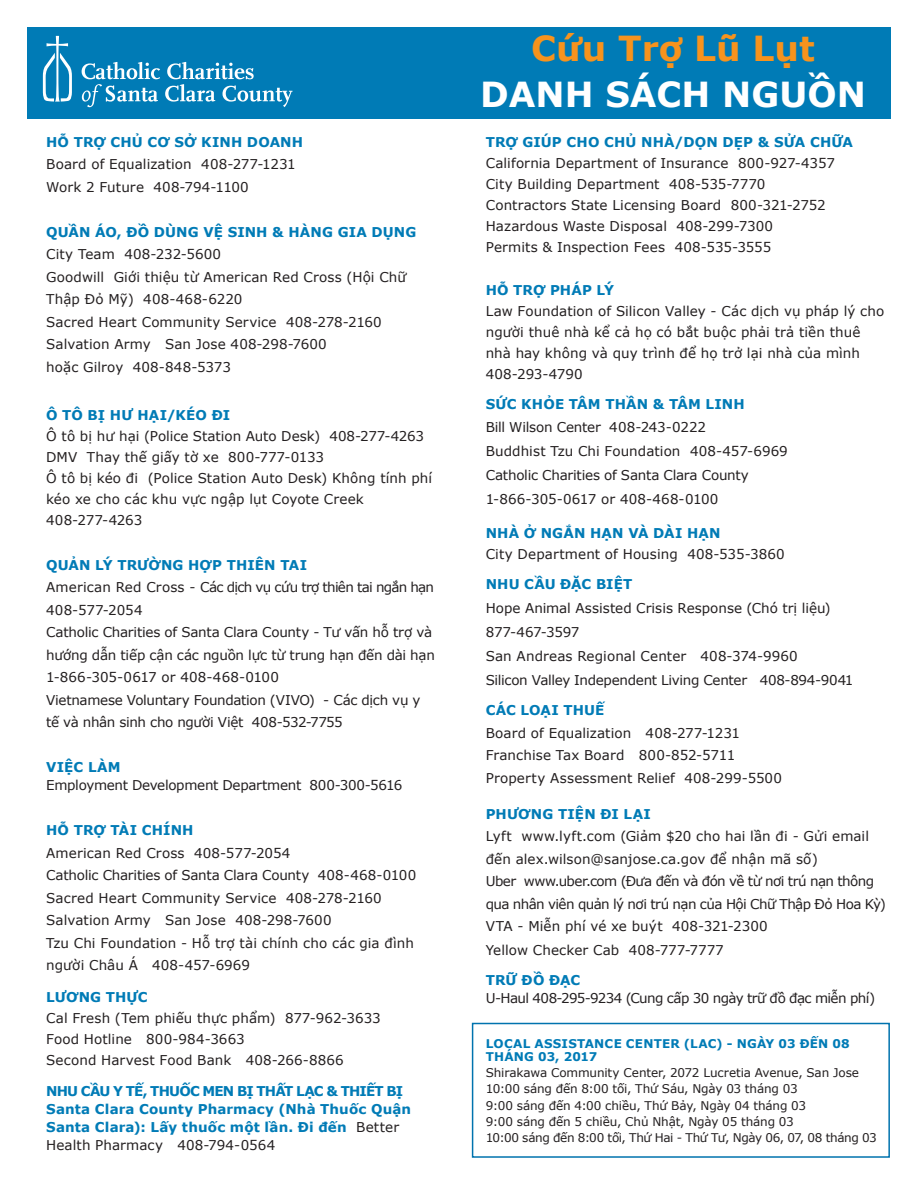
<style>
.page{position:relative;width:918px;height:1188px;background:#fff}
.page>*{position:absolute;margin:0;border:0;box-sizing:border-box;transform-origin:0 0}
.t1{font:700 34.5px "Verdana";color:#fff}
.t2{font:700 34.5px "Verdana";color:#f7931d}
.t3{font:13.5px/22.5px "Verdana";color:#231f20}
.t4{font:13.5px/22.5px "Verdana";letter-spacing:-.02em;color:#231f20}
.t5{font:700 13.5px/18px "Verdana";letter-spacing:.005em;color:#007bb6}
.t6{font:13.5px/18px "Verdana";letter-spacing:-.045em;color:#231f20}
.t7{font:13.5px/18px "Verdana";letter-spacing:-.025em;color:#231f20}
.t8{font:12px/16.4px "Verdana";letter-spacing:-.015em;color:#231f20}
.t9{font:700 12px/12.9px "Verdana";letter-spacing:.015em;color:#007bb6}
.s1{font-weight:700;color:#007bb6}
.s2{font-weight:400;color:#231f20}
</style>
<div class="page">
<div style="left:27px;top:27px;width:864px;height:92px;background:#007bb6"></div>
<svg style="left:43px;top:36px;width:29px;height:66px"></svg>
<svg style="left:82px;top:62px;width:210px;height:45px"></svg>
<div style="left:472px;top:1023px;width:418px;height:135px;border:2px solid #0073ae"></div>
<p class="t5" style="left:46px;top:133px;width:258px">HỖ TRỢ CHỦ CƠ SỞ KINH DOANH</p>
<p class="t3" style="left:46px;top:153px;width:251px">Board of Equalization 408-277-1231</p>
<p class="t3" style="left:46px;top:176px;width:204px">Work 2 Future 408-794-1100</p>
<p class="t3" style="left:46px;top:221px;width:372px"><span class="s1">QUẦN ÁO, ĐỒ DÙNG VỆ SINH &amp; HÀNG GIA DỤNG </span>City Team 408-232-5600<br>Goodwill Giới thiệu từ American Red Cross (Hội Chữ Thập Đỏ Mỹ) 408-468-6220<br>Sacred Heart Community Service 408-278-2160<br>Salvation Army San Jose 408-298-7600<br>hoặc Gilroy 408-848-5373</p>
<p class="t3" style="left:46px;top:404px;width:387px;line-height:21px"><span class="s1">Ô TÔ BỊ HƯ HẠI/KÉO ĐI<br></span>Ô tô bị hư hại (Police Station Auto Desk) 408-277-4263<br>DMV Thay thế giấy tờ xe 800-777-0133<br>Ô tô bị kéo đi (Police Station Auto Desk) Không tính phí kéo xe cho các khu vực ngập lụt Coyote Creek 408-277-4263</p>
<p class="t4" style="left:46px;top:554px;width:390px"><span class="s1">QUẢN LÝ TRƯỜNG HỢP THIÊN TAI<br></span>American Red Cross - Các dịch vụ cứu trợ thiên tai ngắn hạn 408-577-2054<br>Catholic Charities of Santa Clara County - Tư vấn hỗ trợ và hướng dẫn tiếp cận các nguồn lực từ trung hạn đến dài hạn 1-866-305-0617 or 408-468-0100<br>Vietnamese Voluntary Foundation (VIVO) - Các dịch vụ y tế và nhân sinh cho người Việt 408-532-7755</p>
<p class="t7" style="left:46px;top:758px;width:358px"><span class="s1">VIỆC LÀM<br></span>Employment Development Department 800-300-5616</p>
<p class="t3" style="left:46px;top:819px;width:372px"><span class="s1">HỖ TRỢ TÀI CHÍNH<br></span>American Red Cross 408-577-2054<br>Catholic Charities of Santa Clara County 408-468-0100<br>Sacred Heart Community Service 408-278-2160<br>Salvation Army San Jose 408-298-7600<br>Tzu Chi Foundation - Hỗ trợ tài chính cho các gia đình người Châu Á 408-457-6969</p>
<p class="t3" style="left:46px;top:986px;width:336px;line-height:21px"><span class="s1">LƯƠNG THỰC<br></span>Cal Fresh (Tem phiếu thực phẩm) 877-962-3633<br>Food Hotline 800-984-3663<br>Second Harvest Food Bank 408-266-8866</p>
<p class="t5" style="left:46px;top:1082px;width:367px">NHU CẦU Y TẾ, THUỐC MEN BỊ THẤT LẠC &amp; THIẾT BỊ Santa Clara County Pharmacy (Nhà Thuốc Quận Santa Clara): Lấy thuốc một lần. Đi đến <span class="s2">Better Health Pharmacy 408-794-0564</span></p>
<p class="t2" style="left:531px;top:24px;width:285px">Cứu Trợ Lũ Lụt</p>
<p class="t1" style="left:480px;top:70px;width:387px">DANH SÁCH NGUỒN</p>
<p class="t3" style="left:486px;top:131px;width:369px;line-height:21px"><span class="s1">TRỢ GIÚP CHO CHỦ NHÀ/DỌN DẸP &amp; SỬA CHỮA </span>California Department of Insurance 800-927-4357<br>City Building Department 408-535-7770<br>Contractors State Licensing Board 800-321-2752<br>Hazardous Waste Disposal 408-299-7300<br>Permits &amp; Inspection Fees 408-535-3555</p>
<p class="t3" style="left:486px;top:280px;width:400px;line-height:21px"><span class="s1">HỖ TRỢ PHÁP LÝ<br></span>Law Foundation of Silicon Valley - Các dịch vụ pháp lý cho người thuê nhà kể cả họ có bắt buộc phải trả tiền thuê nhà hay không và quy trình để họ trở lại nhà của mình 408-293-4790</p>
<p class="t3" style="left:486px;top:393px;width:261px"><span class="s1">SỨC KHỎE TÂM THẦN &amp; TÂM LINH<br></span>Bill Wilson Center 408-243-0222</p>
<p class="t3" style="left:486px;top:439px;width:304px;line-height:24px">Buddhist Tzu Chi Foundation 408-457-6969<br>Catholic Charities of Santa Clara County<br>1-866-305-0617 or 408-468-0100</p>
<p class="t3" style="left:486px;top:523px;width:301px;line-height:21px"><span class="s1">NHÀ Ở NGẮN HẠN VÀ DÀI HẠN<br></span>City Department of Housing 408-535-3860</p>
<p class="t3" style="left:486px;top:572px;width:369px;line-height:24px"><span class="s1">NHU CẦU ĐẶC BIỆT<br></span>Hope Animal Assisted Crisis Response (Chó trị liệu)<br>877-467-3597<br>San Andreas Regional Center 408-374-9960<br>Silicon Valley Independent Living Center 408-894-9041</p>
<p class="t3" style="left:486px;top:699px;width:298px"><span class="s1">CÁC LOẠI THUẾ<br></span>Board of Equalization 408-277-1231<br>Franchise Tax Board 800-852-5711<br>Property Assessment Relief 408-299-5500</p>
<p class="t3" style="left:486px;top:803px;width:402px"><span class="s1">PHƯƠNG TIỆN ĐI LẠI<br></span>Lyft www.lyft.com (Giảm $20 cho hai lần đi - Gửi email đến alex.wilson@sanjose.ca.gov để nhận mã số)<br>Uber www.uber.com (Đưa đến và đón về từ nơi trú nạn thông qua nhân viên quản lý nơi trú nạn của Hội Chữ Thập Đỏ Hoa Kỳ)<br>VTA - Miễn phí vé xe buýt 408-321-2300</p>
<p class="t3" style="left:486px;top:939px;width:240px">Yellow Checker Cab 408-777-7777</p>
<p class="t6" style="left:486px;top:971px;width:391px"><span class="s1">TRỮ ĐỒ ĐẠC<br></span>U-Haul 408-295-9234 (Cung cấp 30 ngày trữ đồ đạc miễn phí)</p>
<p class="t9" style="left:486px;top:1037px;width:365px">LOCAL ASSISTANCE CENTER (LAC) - NGÀY 03 ĐẾN 08<br>THÁNG 03, 2017</p>
<p class="t8" style="left:486px;top:1064px;width:392px">Shirakawa Community Center, 2072 Lucretia Avenue, San Jose 10:00 sáng đến 8:00 tối, Thứ Sáu, Ngày 03 tháng 03<br>9:00 sáng đến 4:00 chiều, Thứ Bảy, Ngày 04 tháng 03<br>9:00 sáng đến 5 chiều, Chủ Nhật, Ngày 05 tháng 03<br>10:00 sáng đến 8:00 tối, Thứ Hai - Thứ Tư, Ngày 06, 07, 08 tháng 03</p>
</div>
